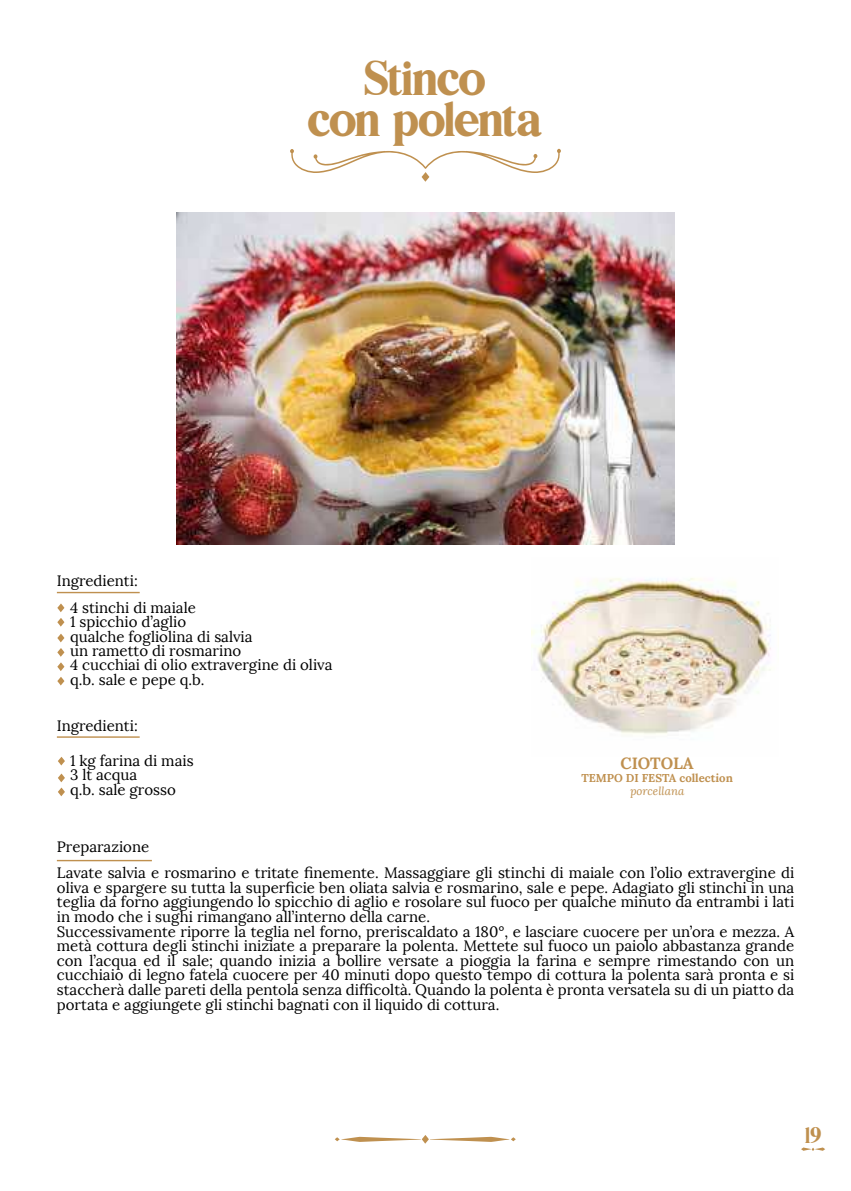
<style>
.page{position:relative;width:851px;height:1191px;background:#fff}
.page>*{position:absolute;margin:0;border:0;box-sizing:border-box;transform-origin:0 0}
.t1{font:49.4px/41px "Bilingual Serif Font";letter-spacing:-.02em;color:#bf904f;text-align:center}
.t2{font:22.6px "Bilingual Serif Font";color:#bf904f}
.t3{font:700 16.2px "Lora";color:#bf904f}
.t4{font:15px/14.6px "Lora";color:#000}
.t5{font:700 11.4px "Lora";color:#bf904f}
.t6{font:italic 11.4px "Lora";color:#bf904f}
</style>
<div class="page">
<hr style="left:57px;top:592px;width:83px;height:1px;background:#bf904f">
<img style="left:177px;top:213px;width:497px;height:331px">
<svg style="left:290px;top:149px;width:271px;height:33px"></svg>
<svg style="left:57px;top:603px;width:7px;height:9px"></svg>
<svg style="left:57px;top:618px;width:7px;height:8px"></svg>
<svg style="left:57px;top:633px;width:7px;height:9px"></svg>
<svg style="left:57px;top:648px;width:7px;height:8px"></svg>
<svg style="left:57px;top:662px;width:7px;height:9px"></svg>
<svg style="left:57px;top:677px;width:7px;height:8px"></svg>
<hr style="left:57px;top:860px;width:95px;height:1px;background:#bf904f">
<img style="left:531px;top:578px;width:240px;height:156px">
<hr style="left:57px;top:736px;width:83px;height:2px;background:#bf904f">
<svg style="left:58px;top:757px;width:7px;height:8px"></svg>
<svg style="left:58px;top:773px;width:7px;height:23px"></svg>
<svg style="left:335px;top:1135px;width:180px;height:8px"></svg>
<svg style="left:801px;top:1147px;width:24px;height:4px"></svg>
<h1 class="t1" style="left:308px;top:57px;width:236px">Stinco<br>con polenta</h1>
<p class="t4" style="left:70px;top:567px;width:127px;line-height:27.2px;text-indent:-13px">Ingredienti:<br>4 stinchi di maiale</p>
<p class="t4" style="left:70px;top:615px;width:264px">1 spicchio d’aglio<br>qualche fogliolina di salvia<br>un rametto di rosmarino<br>4 cucchiai di olio extravergine di oliva q.b. sale e pepe q.b.</p>
<p class="t4" style="left:57px;top:718px;width:82px">Ingredienti:</p>
<p class="t4" style="left:70px;top:753px;width:125px">1 kg farina di mais<br>3 lt acqua<br>q.b. sale grosso</p>
<p class="t3" style="left:620px;top:753px;width:75px">CIOTOLA</p>
<p class="t5" style="left:581px;top:770px;width:153px">TEMPO DI FESTA collection</p>
<p class="t6" style="left:630px;top:786px;width:56px">porcellana</p>
<p class="t4" style="left:57px;top:834px;width:738px;line-height:26px">Preparazione<br>Lavate salvia e rosmarino e tritate finemente. Massaggiare gli stinchi di maiale con l’olio extravergine di</p>
<p class="t4" style="left:57px;top:880px;width:738px">oliva e spargere su tutta la superficie ben oliata salvia e rosmarino, sale e pepe. Adagiato gli stinchi in una teglia da forno aggiungendo lo spicchio di aglio e rosolare sul fuoco per qualche minuto da entrambi i lati in modo che i sughi rimangano all’interno della carne.<br>Successivamente riporre la teglia nel forno, preriscaldato a 180°, e lasciare cuocere per un’ora e mezza. A metà cottura degli stinchi iniziate a preparare la polenta. Mettete sul fuoco un paiolo abbastanza grande con l’acqua ed il sale; quando inizia a bollire versate a pioggia la farina e sempre rimestando con un cucchiaio di legno fatela cuocere per 40 minuti dopo questo tempo di cottura la polenta sarà pronta e si staccherà dalle pareti della pentola senza difficoltà. Quando la polenta è pronta versatela su di un piatto da portata e aggiungete gli stinchi bagnati con il liquido di cottura.</p>
<h2 class="t2" style="left:805px;top:1125px;width:17px">19</h2>
</div>
